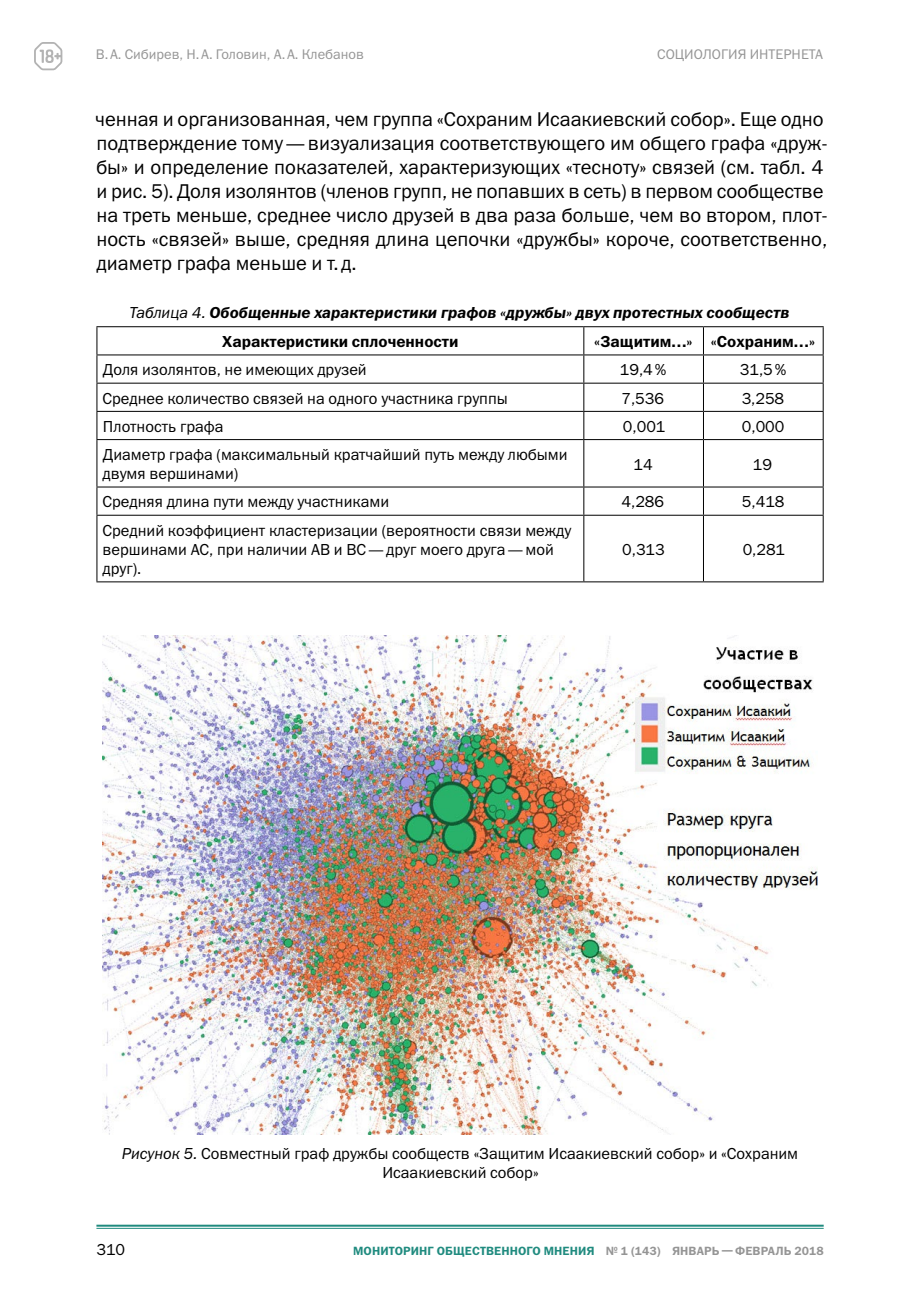
<style>
.page{position:relative;width:919px;height:1299px;background:#fff}
.page>*{position:absolute;margin:0;border:0;box-sizing:border-box;transform-origin:0 0}
.GENERAL_TEXT{font:20px/24px "Franklin Gothic ITC";color:#000}
.Table_text_left_cell{font:16px/19.2px "Franklin Gothic ITC";color:#000}
.Picture_number_and_t{font:16px/19.2px "Franklin Gothic ITC";color:#000;text-align:center}
.TABLE_TITLE{font:italic 600 16px "Franklin Gothic ITC";color:#000}
.Table_text{font:16px "Franklin Gothic ITC";color:#000}
.table_golovka{font:600 16px "Franklin Gothic ITC";color:#000}
.t1{font:14px "Franklin Gothic ITC";color:#959595}
.t2{font:600 12px "Franklin Gothic ITC";letter-spacing:.01em;color:#208b7f}
.t3{font:600 12px "Franklin Gothic ITC";letter-spacing:.005em;color:#959595}
.s1{font-weight:400}
.s2{font-style:italic}
.s3{color:#959595}
</style>
<div class="page">
<hr style="left:96px;top:1224px;width:727px;height:2px;background:#208b7f">
<hr style="left:96px;top:1227px;width:727px;height:1px;background:#208b7f">
<svg style="left:34px;top:42px;width:28px;height:28px"></svg>
<hr style="left:96px;top:382px;width:487px;height:1px;background:#000">
<hr style="left:583px;top:382px;width:120px;height:1px;background:#000">
<hr style="left:703px;top:382px;width:120px;height:1px;background:#000">
<hr style="left:96px;top:411px;width:487px;height:1px;background:#000">
<hr style="left:583px;top:411px;width:120px;height:1px;background:#000">
<hr style="left:703px;top:411px;width:120px;height:1px;background:#000">
<hr style="left:96px;top:439px;width:487px;height:1px;background:#000">
<hr style="left:583px;top:439px;width:120px;height:1px;background:#000">
<hr style="left:703px;top:439px;width:120px;height:1px;background:#000">
<hr style="left:96px;top:486px;width:487px;height:1px;background:#000">
<hr style="left:583px;top:486px;width:120px;height:1px;background:#000">
<hr style="left:703px;top:486px;width:120px;height:1px;background:#000">
<hr style="left:96px;top:514px;width:487px;height:1px;background:#000">
<hr style="left:583px;top:514px;width:120px;height:1px;background:#000">
<hr style="left:703px;top:514px;width:120px;height:1px;background:#000">
<svg style="left:703px;top:327px;width:1px;height:112px"></svg>
<hr style="left:703px;top:440px;width:1px;height:46px;background:#000">
<svg style="left:703px;top:487px;width:1px;height:27px"></svg>
<hr style="left:703px;top:515px;width:1px;height:66px;background:#000">
<hr style="left:822px;top:440px;width:1px;height:46px;background:#000">
<svg style="left:822px;top:487px;width:1px;height:27px"></svg>
<hr style="left:822px;top:515px;width:1px;height:66px;background:#000">
<hr style="left:583px;top:581px;width:120px;height:1px;background:#000">
<hr style="left:703px;top:581px;width:120px;height:1px;background:#000">
<svg style="left:583px;top:327px;width:1px;height:112px"></svg>
<hr style="left:96px;top:440px;width:1px;height:46px;background:#000">
<hr style="left:583px;top:440px;width:1px;height:46px;background:#000">
<svg style="left:96px;top:487px;width:1px;height:27px"></svg>
<svg style="left:583px;top:487px;width:1px;height:27px"></svg>
<hr style="left:96px;top:515px;width:1px;height:66px;background:#000">
<hr style="left:583px;top:515px;width:1px;height:66px;background:#000">
<hr style="left:96px;top:581px;width:487px;height:1px;background:#000">
<hr style="left:96px;top:326px;width:487px;height:1px;background:#000">
<svg style="left:96px;top:327px;width:1px;height:112px"></svg>
<hr style="left:583px;top:326px;width:120px;height:1px;background:#000">
<hr style="left:703px;top:326px;width:120px;height:1px;background:#000">
<svg style="left:822px;top:327px;width:1px;height:112px"></svg>
<hr style="left:96px;top:354px;width:487px;height:1px;background:#000">
<hr style="left:583px;top:354px;width:120px;height:1px;background:#000">
<hr style="left:703px;top:354px;width:120px;height:1px;background:#000">
<img style="left:102px;top:635px;width:715px;height:499px">
<p class="t1" style="left:96px;top:46px;width:269px">В.А. Сибирев, Н.А. Головин, А.А. Клебанов</p>
<p class="t1" style="left:657px;top:46px;width:167px">СОЦИОЛОГИЯ ИНТЕРНЕТА</p>
<p class="GENERAL_TEXT" style="left:95px;top:107px;width:734px">ченная и организованная, чем группа «Сохраним Исаакиевский собор». Еще одно подтверждение тому— визуализация соответствующего им общего графа «друж&shy;бы» и определение показателей, характеризующих «тесноту» связей (см. табл. 4 и рис. 5). Доля изолянтов (членов групп, не попавших в сеть) в первом сообществе на треть меньше, среднее число друзей в два раза больше, чем во втором, плот&shy;ность «связей» выше, средняя длина цепочки «дружбы» короче, соответственно, диаметр графа меньше и т.д.</p>
<p class="TABLE_TITLE" style="left:129px;top:303px;width:661px"><span class="s1">Таблица 4.</span> Обобщенные характеристики графов «дружбы» двух протестных сообществ</p>
<p class="table_golovka" style="left:222px;top:332px;width:238px">Характеристики сплоченности</p>
<p class="table_golovka" style="left:594px;top:332px;width:100px">«Защитим…»</p>
<p class="table_golovka" style="left:710px;top:332px;width:106px">«Сохраним…»</p>
<p class="Table_text_left_cell" style="left:103px;top:360px;width:265px">Доля изолянтов, не имеющих друзей</p>
<p class="Table_text" style="left:619px;top:360px;width:48px">19,4%</p>
<p class="Table_text" style="left:739px;top:360px;width:48px">31,5%</p>
<p class="Table_text_left_cell" style="left:102px;top:388px;width:407px">Среднее количество связей на одного участника группы</p>
<p class="Table_text" style="left:621px;top:388px;width:44px">7,536</p>
<p class="Table_text" style="left:741px;top:388px;width:44px">3,258</p>
<p class="Table_text_left_cell" style="left:103px;top:416px;width:122px">Плотность графа</p>
<p class="Table_text" style="left:623px;top:416px;width:44px">0,001</p>
<p class="Table_text" style="left:742px;top:416px;width:44px">0,000</p>
<p class="Table_text_left_cell" style="left:102px;top:445px;width:466px">Диаметр графа (максимальный кратчайший путь между любыми двумя вершинами)</p>
<p class="Table_text" style="left:633px;top:454px;width:21px">14</p>
<p class="Table_text" style="left:753px;top:454px;width:21px">19</p>
<p class="Table_text_left_cell" style="left:102px;top:492px;width:288px">Средняя длина пути между участниками</p>
<p class="Table_text" style="left:621px;top:492px;width:44px">4,286</p>
<p class="Table_text" style="left:742px;top:492px;width:44px">5,418</p>
<p class="Table_text_left_cell" style="left:102px;top:520px;width:470px">Средний коэффициент кластеризации (вероятности связи между вершинами AC, при наличии AB и BC— друг моего друга— мой друг).</p>
<p class="Table_text" style="left:622px;top:539px;width:44px">0,313</p>
<p class="Table_text" style="left:742px;top:539px;width:44px">0,281</p>
<p class="Picture_number_and_t" style="left:122px;top:1143px;width:678px"><span class="s2">Рисунок 5.</span> Совместный граф дружбы сообществ «Защитим Исаакиевский собор» и «Сохраним<br>Исаакиевский собор»</p>
<p class="Table_text_left_cell" style="left:96px;top:1239px;width:30px">310</p>
<p class="t2" style="left:353px;top:1243px;width:328px">МОНИТОРИНГ ОБЩЕСТВЕННОГО МНЕНИЯ <span class="s3">№ 1 (143) янв</span></p>
<p class="t3" style="left:696px;top:1243px;width:57px">арь—февр</p>
<p class="t3" style="left:768px;top:1243px;width:57px">аль 2018</p>
</div>
